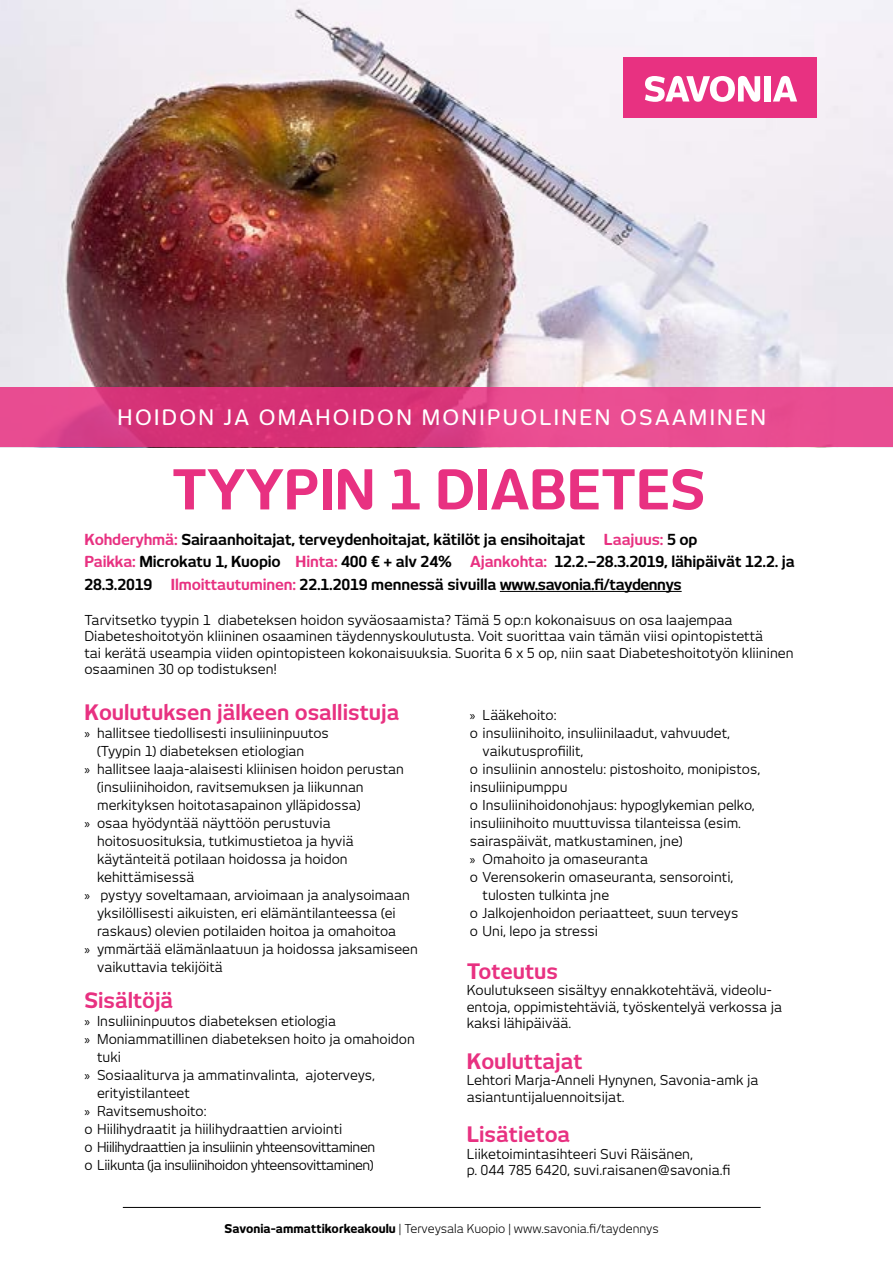
<style>
.page{position:relative;width:893px;height:1263px;background:#fff}
.page>*{position:absolute;margin:0;border:0;box-sizing:border-box;transform-origin:0 0}
.t1{font:700 54px "New June";color:#e83181}
.t2{font:700 21px "New June";color:#e83181}
.t3{font:500 21px "New June";letter-spacing:.11em;color:#fff}
.t4{font:700 15px/22.5px "New June";letter-spacing:-.01em;color:#000}
.t5{font:13.5px/16.5px "New June";color:#000}
.t6{font:13.5px "New June";letter-spacing:-.03em;color:#000}
.t7{font:12px "New June";color:#000}
.s1{color:#e83181}
.s2{font-family:"Myriad Pro"}
.s3{font-weight:800}
</style>
<div class="page">
<img style="left:0;top:0;width:893px;height:388px">
<div style="left:623px;top:58px;width:194px;height:60px;background:#e83181"></div>
<svg style="left:645px;top:76px;width:115px;height:26px"></svg>
<div style="left:764px;top:76px;width:7px;height:26px;background:#fff"></div>
<svg style="left:773px;top:76px;width:24px;height:26px"></svg>
<hr style="left:500px;top:591px;width:182px;height:1px;background:#000">
<svg style="left:0;top:388px;width:893px;height:59px;fill:#e74b8f"></svg>
<hr style="left:123px;top:1207px;width:638px;height:1px;background:#000">
<h2 class="t3" style="left:118px;top:405px;width:650px">HOIDON JA OMAHOIDON MONIPUOLINEN OSAAMINEN</h2>
<h1 class="t1" style="left:172px;top:458px;width:535px">TYYPIN 1 DIABETES</h1>
<p class="t4" style="left:84px;top:528px;width:712px"><span class="s1">Kohderyhmä:</span> Sairaanhoitajat, terveydenhoitajat, kätilöt ja ensihoitajat <span class="s1">Laajuus:</span> 5 op<br><span class="s1">Paikka:</span> Microkatu 1, Kuopio <span class="s1">Hinta:</span> 400 € + alv 24% <span class="s1">Ajankohta:</span> 12.2.–28.3.2019, lähipäivät 12.2. ja<br>28.3.2019 <span class="s1">Ilmoittautuminen:</span> 22.1.2019 mennessä sivuilla www.savonia.fi/taydennys</p>
<p class="t5" style="left:84px;top:611px;width:711px">Tarvitsetko tyypin 1 diabeteksen hoidon syväosaamista? Tämä 5 op:n kokonaisuus on osa laajempaa Diabeteshoitotyön kliininen osaaminen täydennyskoulutusta. Voit suorittaa vain tämän viisi opintopistettä<br>tai kerätä useampia viiden opintopisteen kokonaisuuksia. Suorita 6 x 5 op, niin saat Diabeteshoitotyön kliininen osaaminen 30 op todistuksen!</p>
<h2 class="t2" style="left:84px;top:700px;width:316px">Koulutuksen jälkeen osallistuja</h2>
<p class="t5" style="left:84px;top:725px;width:246px"><span class="s2">»</span> hallitsee tiedollisesti insuliininpuutos</p>
<p class="t5" style="left:97px;top:743px;width:209px">(Tyypin 1) diabeteksen etiologian</p>
<p class="t5" style="left:84px;top:761px;width:321px"><span class="s2">»</span> hallitsee laaja-alaisesti kliinisen hoidon perustan</p>
<p class="t5" style="left:97px;top:779px;width:268px">(insuliinihoidon, ravitsemuksen ja liikunnan</p>
<p class="t5" style="left:97px;top:797px;width:265px">merkityksen hoitotasapainon ylläpidossa)</p>
<p class="t5" style="left:84px;top:815px;width:248px"><span class="s2">»</span> osaa hyödyntää näyttöön perustuvia</p>
<p class="t5" style="left:97px;top:833px;width:258px">hoitosuosituksia, tutkimustietoa ja hyviä</p>
<p class="t5" style="left:97px;top:851px;width:252px">käytänteitä potilaan hoidossa ja hoidon</p>
<p class="t5" style="left:97px;top:869px;width:99px">kehittämisessä</p>
<p class="t5" style="left:84px;top:887px;width:327px"><span class="s2">»</span> pystyy soveltamaan, arvioimaan ja analysoimaan</p>
<p class="t5" style="left:97px;top:905px;width:300px">yksilöllisesti aikuisten, eri elämäntilanteessa (ei</p>
<p class="t5" style="left:97px;top:923px;width:301px">raskaus) olevien potilaiden hoitoa ja omahoitoa</p>
<p class="t5" style="left:84px;top:941px;width:335px"><span class="s2">»</span> ymmärtää elämänlaatuun ja hoidossa jaksamiseen</p>
<p class="t5" style="left:97px;top:959px;width:127px">vaikuttavia tekijöitä</p>
<h2 class="t2" style="left:84px;top:988px;width:90px">Sisältöjä</h2>
<p class="t5" style="left:84px;top:1013px;width:253px"><span class="s2">»</span> Insuliininpuutos diabeteksen etiologia</p>
<p class="t5" style="left:84px;top:1031px;width:332px"><span class="s2">»</span> Moniammatillinen diabeteksen hoito ja omahoidon</p>
<p class="t5" style="left:97px;top:1049px;width:25px">tuki</p>
<p class="t5" style="left:84px;top:1067px;width:292px"><span class="s2">»</span> Sosiaaliturva ja ammatinvalinta, ajoterveys,</p>
<p class="t5" style="left:97px;top:1085px;width:94px">erityistilanteet</p>
<p class="t5" style="left:84px;top:1103px;width:124px"><span class="s2">»</span> Ravitsemushoito:</p>
<p class="t5" style="left:84px;top:1121px;width:259px">o Hiilihydraatit ja hiilihydraattien arviointi</p>
<p class="t6" style="left:84px;top:1139px;width:292px">o Hiilihydraattien ja insuliinin yhteensovittaminen</p>
<p class="t6" style="left:84px;top:1157px;width:291px">o Liikunta (ja insuliinihoidon yhteensovittaminen)</p>
<p class="t5" style="left:470px;top:707px;width:88px"><span class="s2">»</span> Lääkehoito:</p>
<p class="t5" style="left:470px;top:725px;width:262px">o insuliinihoito, insuliinilaadut, vahvuudet,</p>
<p class="t5" style="left:483px;top:743px;width:102px">vaikutusprofiilit,</p>
<p class="t5" style="left:470px;top:761px;width:292px">o insuliinin annostelu: pistoshoito, monipistos,</p>
<p class="t5" style="left:470px;top:779px;width:99px">insuliinipumppu</p>
<p class="t5" style="left:470px;top:797px;width:286px">o Insuliinihoidonohjaus: hypoglykemian pelko,</p>
<p class="t5" style="left:470px;top:815px;width:273px">insuliinihoito muuttuvissa tilanteissa (esim.</p>
<p class="t5" style="left:470px;top:833px;width:214px">sairaspäivät, matkustaminen, jne)</p>
<p class="t5" style="left:470px;top:851px;width:180px"><span class="s2">»</span> Omahoito ja omaseuranta</p>
<p class="t5" style="left:470px;top:869px;width:265px">o Verensokerin omaseuranta, sensorointi,</p>
<p class="t5" style="left:483px;top:887px;width:128px">tulosten tulkinta jne</p>
<p class="t5" style="left:470px;top:905px;width:270px">o Jalkojenhoidon periaatteet, suun terveys</p>
<p class="t5" style="left:470px;top:923px;width:130px">o Uni, lepo ja stressi</p>
<h2 class="t2" style="left:467px;top:958px;width:93px">Toteutus</h2>
<p class="t5" style="left:467px;top:982px;width:317px">Koulutukseen sisältyy ennakkotehtävä, videolu&shy;entoja, oppimistehtäviä, työskentelyä verkossa ja kaksi lähipäivää.</p>
<h2 class="t2" style="left:467px;top:1048px;width:117px">Kouluttajat</h2>
<p class="t5" style="left:467px;top:1072px;width:293px">Lehtori Marja-Anneli Hynynen, Savonia-amk ja asiantuntijaluennoitsijat.</p>
<h2 class="t2" style="left:467px;top:1122px;width:105px">Lisätietoa</h2>
<p class="t5" style="left:467px;top:1145px;width:265px">Liiketoimintasihteeri Suvi Räisänen,<br>p. 044 785 6420, suvi.raisanen@savonia.fi</p>
<p class="t7" style="left:225px;top:1221px;width:436px"><span class="s3">Savonia-ammattikorkeakoulu</span> | Terveysala Kuopio | www.savonia.fi/taydennys</p>
</div>
